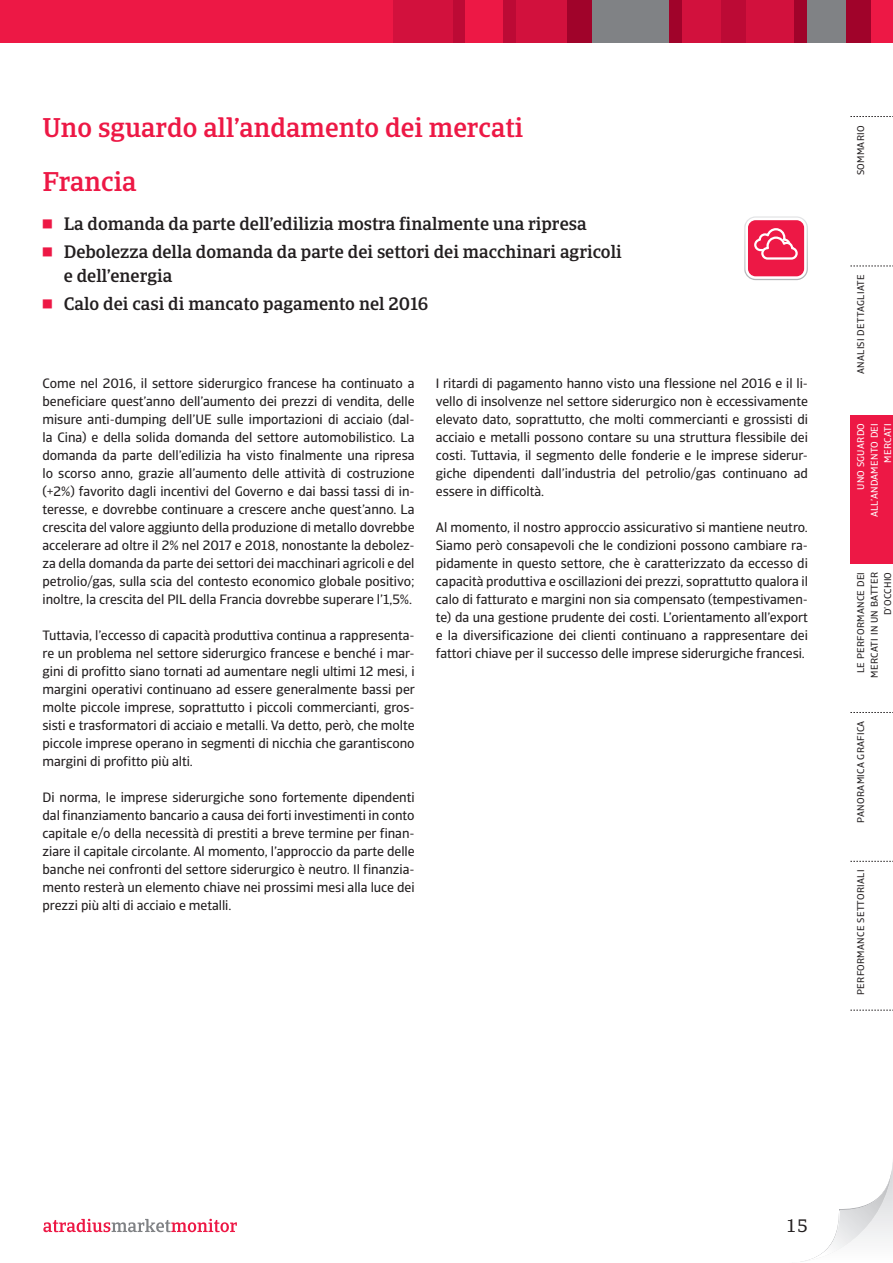
<style>
.page{position:relative;width:893px;height:1263px;background:#fff}
.page>*{position:absolute;margin:0;border:0;box-sizing:border-box;transform-origin:0 0}
.t1{font:500 27px/54.3px "Catalana";color:#ed1845}
.t2{font:500 18px/28.2px "Catalana";color:#231f20}
.t3{font:18px "Catalana";color:#231f20}
.t4{font:13.5px/18px "Catalana Sans";letter-spacing:-.005em;color:#231f20;text-align:justify}
.t5{font:9.75px/13.5px "Catalana Sans";letter-spacing:.03em;color:#231f20;text-align:right}
.t6{font:9.75px/13.5px "Catalana Sans";letter-spacing:.03em;color:#fff;text-align:right}
.s1{font-family:"Universal Newswith Comm Pi";font-weight:400;color:#ed1845}
</style>
<div class="page">
<div style="left:0;top:0;width:893px;height:43px;background:#ed1845"></div>
<div style="left:452px;top:0;width:13px;height:43px;background:#bc0a35"></div>
<div style="left:393px;top:0;width:59px;height:43px;background:#d2113d"></div>
<div style="left:516px;top:0;width:51px;height:43px;background:#d2113d"></div>
<div style="left:746px;top:0;width:49px;height:43px;background:#d2113d"></div>
<div style="left:567px;top:0;width:26px;height:43px;background:#a0032a"></div>
<div style="left:720px;top:0;width:26px;height:43px;background:#bc0a35"></div>
<div style="left:846px;top:0;width:25px;height:43px;background:#a0032a"></div>
<div style="left:503px;top:0;width:13px;height:43px;background:#bc0a35"></div>
<div style="left:593px;top:0;width:76px;height:43px;background:#808285"></div>
<div style="left:669px;top:0;width:13px;height:43px;background:#a0032a"></div>
<div style="left:682px;top:0;width:38px;height:43px;background:#d2113d"></div>
<div style="left:807px;top:0;width:39px;height:43px;background:#808285"></div>
<div style="left:795px;top:0;width:12px;height:43px;background:#a0032a"></div>
<svg style="left:43px;top:1219px;width:194px;height:13px"></svg>
<svg style="left:800px;top:1162px;width:93px;height:100px"></svg>
<div style="left:850px;top:415px;width:43px;height:148px;background:#ed1845"></div>
<svg style="left:850px;top:116px;width:43px;height:1px"></svg>
<svg style="left:850px;top:266px;width:43px;height:1px"></svg>
<svg style="left:850px;top:712px;width:43px;height:1px"></svg>
<svg style="left:850px;top:861px;width:43px;height:1px"></svg>
<svg style="left:850px;top:1010px;width:43px;height:1px"></svg>
<svg style="left:744px;top:216px;width:64px;height:64px"></svg>
<h1 class="t1" style="left:43px;top:100px;width:482px">Uno sguardo all’andamento dei mercati<br>Francia</h1>
<h2 class="t2" style="left:43px;top:210px;width:581px"><span class="s1">7</span> La domanda da parte dell’edilizia mostra finalmente una ripresa<br><span class="s1">7</span> Debolezza della domanda da parte dei settori dei macchinari agricoli</h2>
<h2 class="t2" style="left:43px;top:262px;width:387px;text-indent:21px">e dell’energia<br><span class="s1">7</span> Calo dei casi di mancato pagamento nel 2016</h2>
<p class="t4" style="left:43px;top:374px;width:374px">Come nel 2016, il settore siderurgico francese ha continuato a beneficiare quest’anno dell’aumento dei prezzi di vendita, delle misure anti-dumping dell’UE sulle importazioni di acciaio (dal&shy;la Cina) e della solida domanda del settore automobilistico. La domanda da parte dell’edilizia ha visto finalmente una ripresa lo scorso anno, grazie all’aumento delle attività di costruzione (+2%) favorito dagli incentivi del Governo e dai bassi tassi di in&shy;teresse, e dovrebbe continuare a crescere anche quest’anno. La crescita del valore aggiunto della produzione di metallo dovrebbe accelerare ad oltre il 2% nel 2017 e 2018, nonostante la debolez&shy;za della domanda da parte dei settori dei macchinari agricoli e del petrolio/gas, sulla scia del contesto economico globale positivo; inoltre, la crescita del PIL della Francia dovrebbe superare l’1,5%.</p>
<p class="t4" style="left:43px;top:626px;width:374px">Tuttavia, l’eccesso di capacità produttiva continua a rappresenta&shy;re un problema nel settore siderurgico francese e benché i mar&shy;gini di profitto siano tornati ad aumentare negli ultimi 12 mesi, i margini operativi continuano ad essere generalmente bassi per molte piccole imprese, soprattutto i piccoli commercianti, gros&shy;sisti e trasformatori di acciaio e metalli. Va detto, però, che molte piccole imprese operano in segmenti di nicchia che garantiscono margini di profitto più alti.</p>
<p class="t4" style="left:43px;top:788px;width:374px">Di norma, le imprese siderurgiche sono fortemente dipendenti dal finanziamento bancario a causa dei forti investimenti in conto capitale e/o della necessità di prestiti a breve termine per finan&shy;ziare il capitale circolante. Al momento, l’approccio da parte delle banche nei confronti del settore siderurgico è neutro. Il finanzia&shy;mento resterà un elemento chiave nei prossimi mesi alla luce dei prezzi più alti di acciaio e metalli.</p>
<p class="t4" style="left:436px;top:374px;width:374px">I ritardi di pagamento hanno visto una flessione nel 2016 e il li&shy;vello di insolvenze nel settore siderurgico non è eccessivamente elevato dato, soprattutto, che molti commercianti e grossisti di acciaio e metalli possono contare su una struttura flessibile dei costi. Tuttavia, il segmento delle fonderie e le imprese siderur&shy;giche dipendenti dall’industria del petrolio/gas continuano ad essere in difficoltà.</p>
<p class="t4" style="left:436px;top:518px;width:374px">Al momento, il nostro approccio assicurativo si mantiene neutro.<br>Siamo però consapevoli che le condizioni possono cambiare ra&shy;pidamente in questo settore, che è caratterizzato da eccesso di capacità produttiva e oscillazioni dei prezzi, soprattutto qualora il calo di fatturato e margini non sia compensato (tempestivamen&shy;te) da una gestione prudente dei costi. L’orientamento all’export e la diversificazione dei clienti continuano a rappresentare dei fattori chiave per il successo delle imprese siderurgiche francesi.</p>
<p class="t5" style="left:854px;top:175px;width:51px;rotate:-90deg">SOMMARIO</p>
<p class="t5" style="left:854px;top:374px;width:101px;rotate:-90deg">ANALISI DETTAGLIATE</p>
<p class="t6" style="left:854px;top:517px;width:96px;rotate:-90deg">UNO SGUARDO<br>ALL’ANDAMENTO DEI<br>MERCATI</p>
<p class="t5" style="left:854px;top:678px;width:107px;rotate:-90deg">LE PERFORMANCE DEI<br>MERCATI IN UN BATTER<br>D’OCCHIO</p>
<p class="t5" style="left:854px;top:823px;width:104px;rotate:-90deg">PANORAMICA GRAFICA</p>
<p class="t5" style="left:854px;top:995px;width:127px;rotate:-90deg">PERFORMANCE SETTORIALI</p>
<h2 class="t3" style="left:786px;top:1215px;width:24px">15</h2>
</div>
